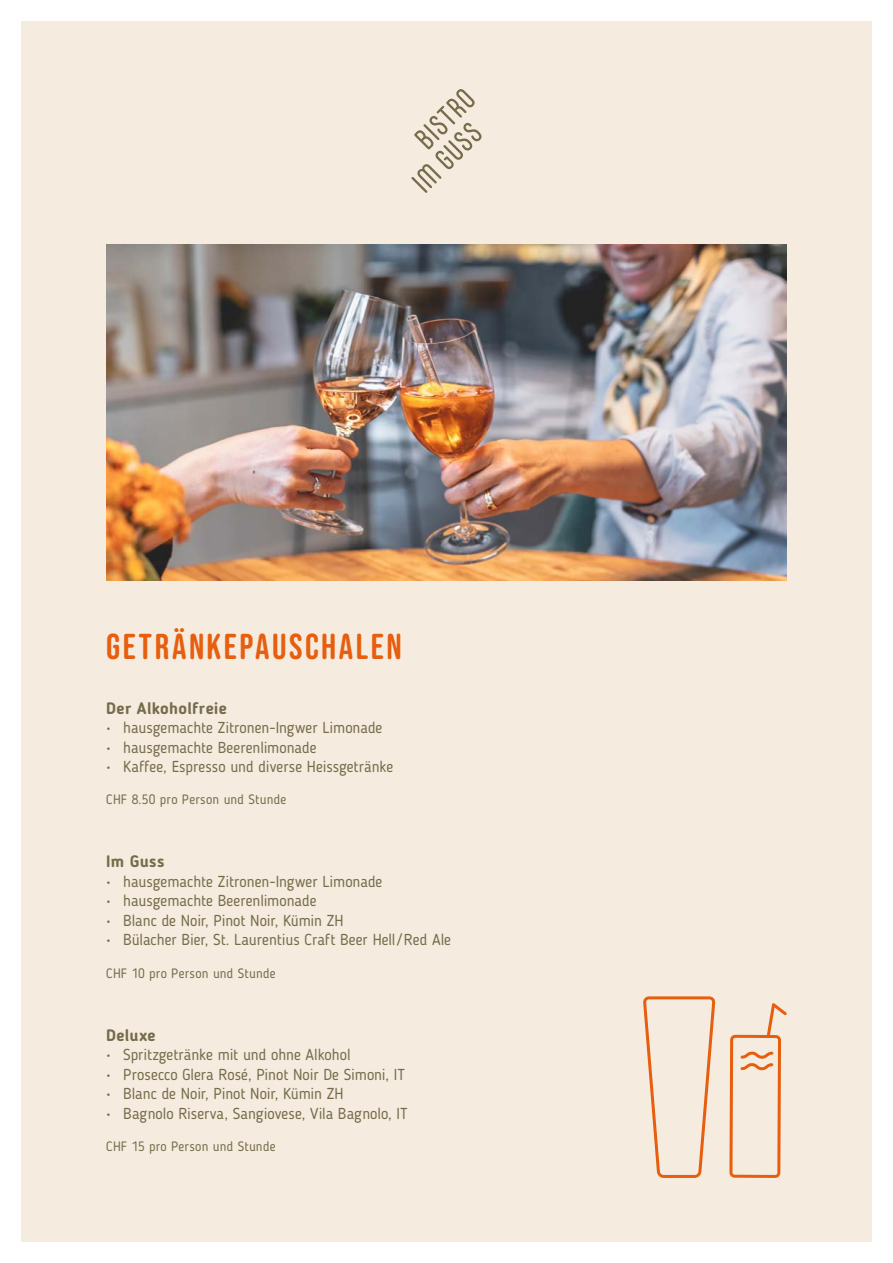
<style>
.page{position:relative;width:893px;height:1263px;background:#fff}
.page>*{position:absolute;margin:0;border:0;box-sizing:border-box;transform-origin:0 0}
.t1{font:36px "Bebas Neue Rounded";letter-spacing:.07em;color:#e65e0e}
.t2{font:700 16.5px "Blogger Sans";letter-spacing:.025em;color:#766b4a}
.t3{font:15.75px "Blogger Sans";letter-spacing:-.005em;color:#766b4a}
.t4{font:13.5px "Blogger Sans";letter-spacing:.01em;color:#766b4a}
</style>
<div class="page">
<div style="left:21px;top:21px;width:851px;height:1221px;background:#f5ebde"></div>
<svg style="left:411px;top:89px;width:71px;height:104px"></svg>
<img style="left:106px;top:244px;width:681px;height:337px">
<svg style="left:729px;top:1003px;width:58px;height:175px"></svg>
<svg style="left:643px;top:996px;width:72px;height:182px"></svg>
<h1 class="t1" style="left:106px;top:626px;width:297px">GETRÄNKEPAUSCHALEN</h1>
<p class="t2" style="left:106px;top:698px;width:122px">Der Alkoholfreie</p>
<p class="t3" style="left:106px;top:718px;width:278px">• hausgemachte Zitronen-Ingwer Limonade</p>
<p class="t3" style="left:106px;top:738px;width:212px">• hausgemachte Beerenlimonade</p>
<p class="t3" style="left:106px;top:757px;width:288px">• Kaffee, Espresso und diverse Heissgetränke</p>
<p class="t4" style="left:106px;top:792px;width:182px">CHF 8.50 pro Person und Stunde</p>
<p class="t2" style="left:106px;top:852px;width:60px">Im Guss</p>
<p class="t3" style="left:106px;top:872px;width:278px">• hausgemachte Zitronen-Ingwer Limonade</p>
<p class="t3" style="left:106px;top:891px;width:212px">• hausgemachte Beerenlimonade</p>
<p class="t3" style="left:106px;top:911px;width:239px">• Blanc de Noir, Pinot Noir, Kümin ZH</p>
<p class="t3" style="left:106px;top:930px;width:346px">• Bülacher Bier, St. Laurentius Craft Beer Hell/Red Ale</p>
<p class="t4" style="left:106px;top:965px;width:171px">CHF 10 pro Person und Stunde</p>
<p class="t2" style="left:106px;top:1025px;width:51px">Deluxe</p>
<p class="t3" style="left:106px;top:1045px;width:246px">• Spritzgetränke mit und ohne Alkohol</p>
<p class="t3" style="left:106px;top:1065px;width:300px">• Prosecco Glera Rosé, Pinot Noir De Simoni, IT</p>
<p class="t3" style="left:106px;top:1084px;width:239px">• Blanc de Noir, Pinot Noir, Kümin ZH</p>
<p class="t3" style="left:106px;top:1104px;width:303px">• Bagnolo Riserva, Sangiovese, Vila Bagnolo, IT</p>
<p class="t4" style="left:106px;top:1138px;width:171px">CHF 15 pro Person und Stunde</p>
</div>
